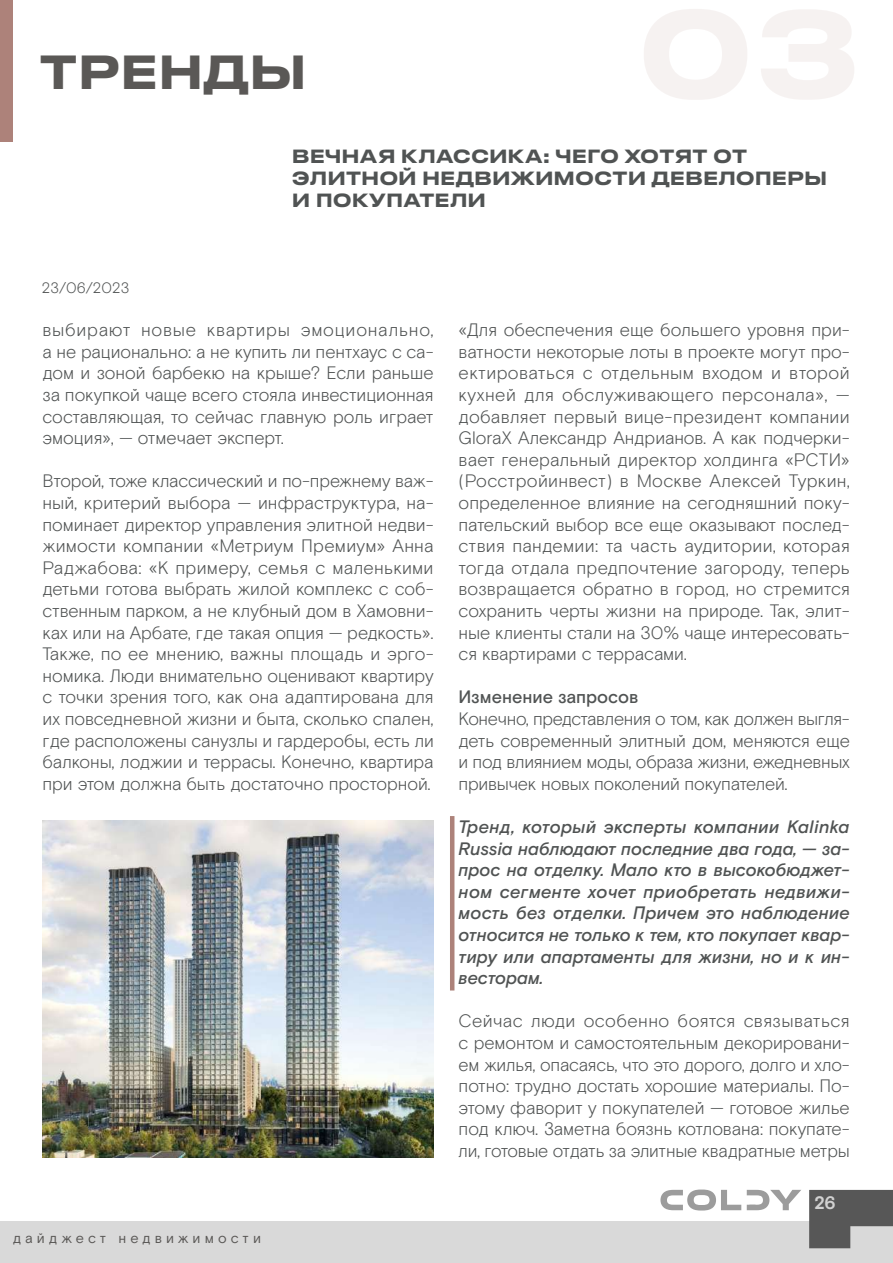
<style>
.page{position:relative;width:893px;height:1263px;background:#fff}
.page>*{position:absolute;margin:0;border:0;box-sizing:border-box;transform-origin:0 0}
.t1{font:500 45px "Druk Text Wide Cy";letter-spacing:-.01em;color:#5a5856}
.t2{font:300 18px/21.6px "Basis Grotesque Pro";letter-spacing:-.01em;color:#505353;text-align:justify}
.t3{font:italic 500 18px/21.6px "Basis Grotesque Pro";letter-spacing:-.005em;color:#505353;text-align:justify}
.t4{font:500 18px/21.6px "Druk Text Wide Cy";letter-spacing:-.005em;color:#505353}
.t5{font:500 18px "Basis Grotesque Pro";color:#505353}
.t6{font:700 18px "Basis Grotesque Pro";color:#d1d1d1}
.t7{font:300 15px "Basis Grotesque Pro";color:#505353}
.t8{font:14.25px "Basis Grotesque Pro";letter-spacing:.28em;color:#5a5856}
</style>
<div class="page">
<div style="left:0;top:1222px;width:893px;height:41px;background:#d9d9d9"></div>
<svg style="left:660px;top:1189px;width:81px;height:21px"></svg>
<svg style="left:747px;top:1190px;width:54px;height:20px"></svg>
<svg style="left:809px;top:1190px;width:84px;height:58px"></svg>
<div style="left:0;top:0;width:13px;height:142px;background:#ad827a"></div>
<hr style="left:450px;top:816px;width:4px;height:174px;background:#ad827a">
<img style="left:43px;top:821px;width:391px;height:336px">
<h1 class="t1" style="left:39px;top:33px;width:269px">ТРЕНДЫ</h1>
<p class="t7" style="left:42px;top:279px;width:89px">23/06/2023</p>
<p class="t4" style="left:292px;top:144px;width:537px">ВЕЧНАЯ КЛАССИКА: ЧЕГО ХОТЯТ ОТ<br>ЭЛИТНОЙ НЕДВИЖИМОСТИ ДЕВЕЛОПЕРЫ<br>И ПОКУПАТЕЛИ</p>
<p class="t2" style="left:43px;top:319px;width:393px">выбирают новые квартиры эмоционально, а не рационально: а не купить ли пентхаус с са&shy;дом и зоной барбекю на крыше? Если раньше за покупкой чаще всего стояла инвестиционная составляющая, то сейчас главную роль играет эмоция», — отмечает эксперт.</p>
<p class="t2" style="left:43px;top:470px;width:393px">Второй, тоже классический и по-прежнему важ&shy;ный, критерий выбора — инфраструктура, на&shy;поминает директор управления элитной недви&shy;жимости компании «Метриум Премиум» Анна Раджабова: «К примеру, семья с маленькими детьми готова выбрать жилой комплекс с соб&shy;ственным парком, а не клубный дом в Хамовни&shy;ках или на Арбате, где такая опция — редкость».<br>Также, по ее мнению, важны площадь и эрго&shy;номика. Люди внимательно оценивают квартиру с точки зрения того, как она адаптирована для их повседневной жизни и быта, сколько спален, где расположены санузлы и гардеробы, есть ли балконы, лоджии и террасы. Конечно, квартира при этом должна быть достаточно просторной.</p>
<p class="t8" style="left:13px;top:1230px;width:250px">дайджест недвижимости</p>
<p class="t2" style="left:459px;top:319px;width:393px">«Для обеспечения еще большего уровня при&shy;ватности некоторые лоты в проекте могут про&shy;ектироваться с отдельным входом и второй кухней для обслуживающего персонала», — добавляет первый вице-президент компании GloraX Александр Андрианов. А как подчерки&shy;вает генеральный директор холдинга «РСТИ» (Росстройинвест) в Москве Алексей Туркин, определенное влияние на сегодняшний поку&shy;пательский выбор все еще оказывают послед&shy;ствия пандемии: та часть аудитории, которая тогда отдала предпочтение загороду, теперь возвращается обратно в город, но стремится сохранить черты жизни на природе. Так, элит&shy;ные клиенты стали на 30% чаще интересовать&shy;ся квартирами с террасами.</p>
<p class="t5" style="left:459px;top:686px;width:181px">Изменение запросов</p>
<p class="t2" style="left:459px;top:708px;width:393px">Конечно, представления о том, как должен выгля&shy;деть современный элитный дом, меняются еще и под влиянием моды, образа жизни, ежедневных привычек новых поколений покупателей.</p>
<p class="t3" style="left:459px;top:816px;width:393px">Тренд, который эксперты компании Kalinka Russia наблюдают последние два года, — за&shy;прос на отделку. Мало кто в высокобюджет&shy;ном сегменте хочет приобретать недвижи&shy;мость без отделки. Причем это наблюдение относится не только к тем, кто покупает квар&shy;тиру или апартаменты для жизни, но и к ин&shy;весторам.</p>
<p class="t2" style="left:459px;top:1010px;width:393px">Сейчас люди особенно боятся связываться с ремонтом и самостоятельным декорировани&shy;ем жилья, опасаясь, что это дорого, долго и хло&shy;потно: трудно достать хорошие материалы. По&shy;этому фаворит у покупателей — готовое жилье под ключ. Заметна боязнь котлована: покупате&shy;ли, готовые отдать за элитные квадратные метры</p>
<p class="t6" style="left:814px;top:1192px;width:23px">26</p>
</div>
